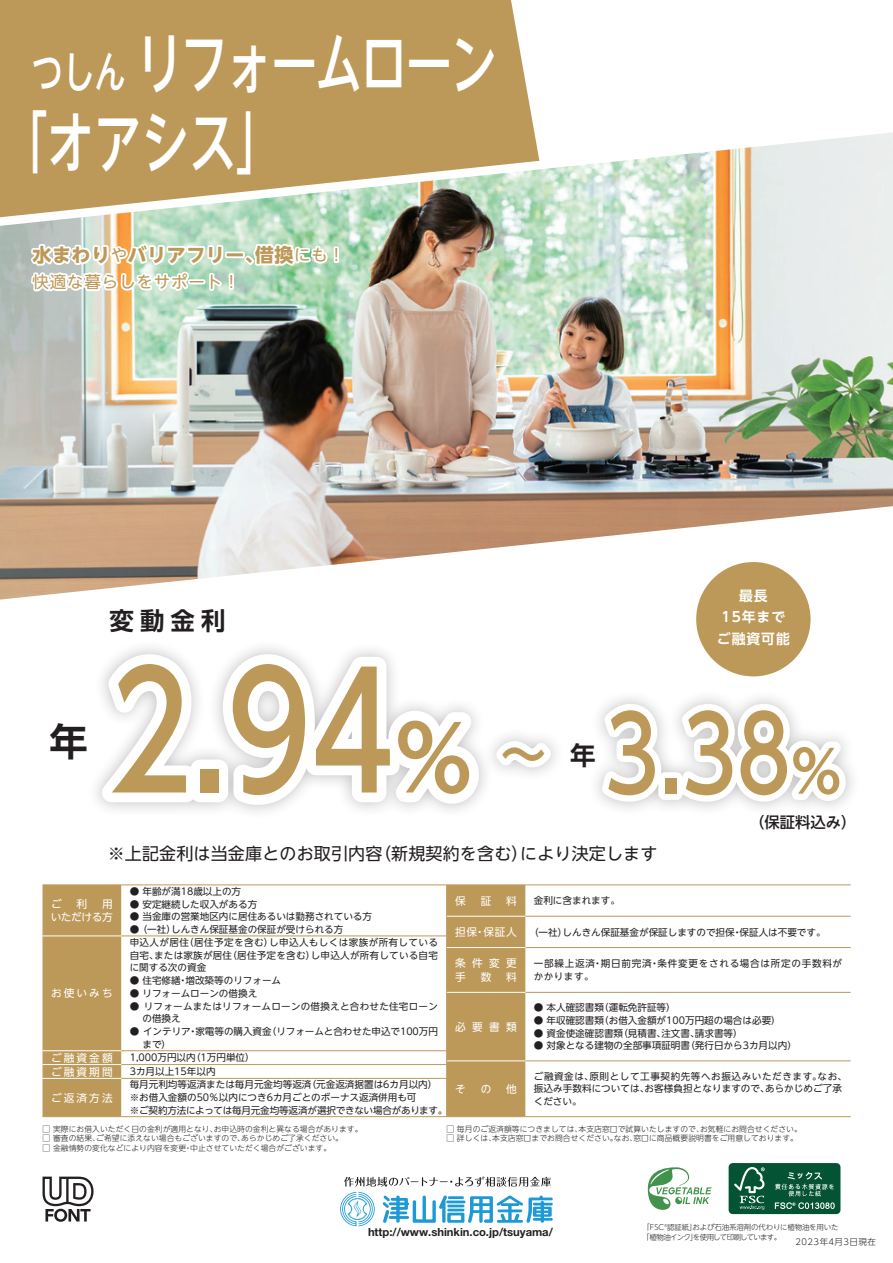
<style>
.page{position:relative;width:893px;height:1263px;background:#fff}
.page>*{position:absolute;margin:0;border:0;box-sizing:border-box;transform-origin:0 0}
.t1{font:500 158.85px "UD Shin Go NT Pro";color:#bd9959;scale:.8 1}
.t2{font:500 103.05px "UD Shin Go NT Pro";color:#bd9959;scale:.8 1}
.t3{font:500 67.5px/79.2px "UD Shin Go NT Pro";letter-spacing:-.05em;color:#fff;scale:.7 1}
.t4{font:700 57.45px "UD Shin Go NT Pro De";color:#bd9959;scale:.8 1}
.t5{font:700 38.25px "UD Shin Go NT Pro De";color:#231f20}
.t6{font:700 25.5px "UD Shin Go NT Pro De";color:#231f20}
.t7{font:700 24.45px "UD Shin Go NT Pro De";color:#231f20}
.t8{font:700 18.9px "UD Shin Go NT Pro";letter-spacing:.03em;color:#bd9959}
.t9{font:16.95px "UD Shin Go NT Pro";letter-spacing:.01em;color:#231f20}
.t10{font:16.5px "UD Shin Go NT Pro";letter-spacing:.05em;color:#bd9959}
.t11{font:500 15.3px "UD Shin Go NT Pro";color:#231f20}
.t12{font:700 13.8px/21.3px "UD Shin Go NT Pro De";letter-spacing:.07em;color:#fff;text-align:center}
.t13{font:700 11.25px "Helvetica Neue LT Std";color:#231f20}
.t14{font:10.65px/13.5px "UD Shin Go NT Pro";letter-spacing:.2em;color:#fff;text-align:right}
.t15{font:9.6px/12.8px "UD Shin Go NT Pro";color:#231f20}
.t16{font:9.6px/12.8px "UD Shin Go NT Pro";letter-spacing:.075em;color:#231f20}
.t17{font:9.6px/12.8px "UD Shin Go NT Pro";letter-spacing:.025em;color:#231f20}
.t18{font:300 8.55px "UD Shin Go NT Pro";letter-spacing:.05em;color:#231f20}
.t19{font:300 7.8px "UD Shin Go NT Pro";letter-spacing:.01em;color:#231f20}
.t20{font:300 7.5px/10.6px "UD Shin Go NT Pro";letter-spacing:-.03em;color:#231f20}
.s1{font-size:44.7px}
.s2{font-weight:400;font-size:16.5px}
.s3{font-family:"UD Shin Go NT Pro De";font-weight:700;font-size:88.35px}
.s4{font-family:"UD Shin Go NT Pro De";font-weight:700;font-size:57.45px}
.s5{font-size:10.65px;color:#fff}
</style>
<div class="page">
<div style="left:0;top:0;width:535px;height:132px;background:#bd9959"></div>
<img style="left:0;top:132px;width:893px;height:468px">
<div style="left:43px;top:885px;width:78px;height:231px;background:#bd9959"></div>
<hr style="left:43px;top:884px;width:78px;height:1px;background:#bd9959">
<hr style="left:121px;top:884px;width:325px;height:1px;background:#bd9959">
<hr style="left:43px;top:1116px;width:78px;height:1px;background:#bd9959">
<hr style="left:121px;top:1116px;width:325px;height:1px;background:#bd9959">
<hr style="left:121px;top:935px;width:325px;height:1px;background:#bd9959">
<hr style="left:121px;top:1050px;width:325px;height:1px;background:#bd9959">
<hr style="left:121px;top:1064px;width:325px;height:1px;background:#bd9959">
<hr style="left:121px;top:1078px;width:325px;height:1px;background:#bd9959">
<hr style="left:43px;top:935px;width:78px;height:1px;background:#fff">
<hr style="left:43px;top:1050px;width:78px;height:1px;background:#fff">
<hr style="left:43px;top:1064px;width:78px;height:1px;background:#fff">
<hr style="left:43px;top:1078px;width:78px;height:1px;background:#fff">
<div style="left:447px;top:885px;width:78px;height:231px;background:#bd9959"></div>
<hr style="left:446px;top:884px;width:79px;height:1px;background:#bd9959">
<hr style="left:525px;top:884px;width:326px;height:1px;background:#bd9959">
<hr style="left:525px;top:916px;width:326px;height:1px;background:#bd9959">
<hr style="left:525px;top:947px;width:326px;height:1px;background:#bd9959">
<hr style="left:525px;top:992px;width:326px;height:1px;background:#bd9959">
<hr style="left:525px;top:1060px;width:326px;height:1px;background:#bd9959">
<hr style="left:446px;top:1116px;width:79px;height:1px;background:#bd9959">
<hr style="left:525px;top:1116px;width:326px;height:1px;background:#bd9959">
<hr style="left:446px;top:885px;width:1px;height:31px;background:#bd9959">
<hr style="left:446px;top:916px;width:1px;height:31px;background:#bd9959">
<hr style="left:446px;top:947px;width:1px;height:45px;background:#bd9959">
<hr style="left:446px;top:992px;width:1px;height:69px;background:#bd9959">
<hr style="left:446px;top:1061px;width:1px;height:55px;background:#bd9959">
<hr style="left:447px;top:916px;width:78px;height:1px;background:#fff">
<hr style="left:447px;top:947px;width:78px;height:1px;background:#fff">
<hr style="left:447px;top:992px;width:78px;height:1px;background:#fff">
<hr style="left:447px;top:1060px;width:78px;height:1px;background:#fff">
<svg style="left:43px;top:1176px;width:51px;height:46px"></svg>
<svg style="left:241px;top:237px;width:98px;height:32px"></svg>
<svg style="left:28px;top:234px;width:206px;height:241px;background:#cbcfc1"></svg>
<svg style="left:648px;top:1167px;width:64px;height:43px"></svg>
<div style="left:729px;top:1163px;width:111px;height:51px;background:#045334;border-radius:4px"></div>
<svg style="left:734px;top:1167px;width:31px;height:43px"></svg>
<svg style="left:775px;top:1172px;width:59px;height:24px"></svg>
<svg style="left:775px;top:1202px;width:60px;height:7px"></svg>
<svg style="left:340px;top:1176px;width:213px;height:50px"></svg>
<div style="left:696px;top:562px;width:114px;height:114px;background:#bd9959;border-radius:50%"></div>
<svg style="left:96px;top:647px;width:110px;height:163px"></svg>
<svg style="left:597px;top:697px;width:256px;height:112px"></svg>
<svg style="left:213px;top:647px;width:343px;height:165px"></svg>
<h3 class="t3" style="left:0;top:22px;width:712px;text-indent:32px"><span class="s1">つしん</span> リフォームローン「オアシス」</h3>
<h3 class="t8" style="left:33px;top:239px;width:314px">水まわり<span class="s2">や</span>バリアフリー、借換<span class="s2">にも！</span></h3>
<h3 class="t10" style="left:33px;top:269px;width:209px">快適な暮らしをサポート！</h3>
<h3 class="t5" style="left:50px;top:710px;width:40px">年</h3>
<h3 class="t7" style="left:110px;top:601px;width:118px">変動金利</h3>
<h1 class="t1" style="left:108px;top:603px;width:457px">2.94<span class="s3">%</span></h1>
<h3 class="t4" style="left:501px;top:707px;width:59px">～</h3>
<h3 class="t12" style="left:717px;top:585px;width:74px">最長<br>15年までご融資可能</h3>
<h3 class="t6" style="left:570px;top:734px;width:27px">年</h3>
<h2 class="t2" style="left:605px;top:671px;width:298px">3.38<span class="s4">%</span></h2>
<h3 class="t11" style="left:749px;top:809px;width:109px">（保証料込み）</h3>
<h3 class="t9" style="left:108px;top:839px;width:551px">※上記金利は当金庫とのお取引内容（新規契約を含む）により決定します</h3>
<p class="t14" style="left:51px;top:896px;width:12px">ご</p>
<p class="t14" style="left:77px;top:896px;width:12px">利</p>
<p class="t14" style="left:51px;top:896px;width:64px">用<br>いただける方</p>
<p class="t14" style="left:51px;top:986px;width:63px">お使いみち</p>
<p class="t15" style="left:130px;top:884px;width:113px">● 年齢が満18歳以上の方</p>
<p class="t15" style="left:130px;top:897px;width:129px">● 安定継続した収入がある方</p>
<p class="t15" style="left:130px;top:910px;width:244px">● 当金庫の営業地区内に居住あるいは勤務されている方</p>
<p class="t15" style="left:130px;top:923px;width:215px">● （一社）しんきん保証基金の保証が受けられる方</p>
<p class="t15" style="left:130px;top:936px;width:310px;text-align:justify">申込人が居住（居住予定を含む）し申込人もしくは家族が所有している自宅、または家族が居住（居住予定を含む）し申込人が所有している自宅に関する次の資金</p>
<p class="t15" style="left:130px;top:974px;width:153px">● 住宅修繕・増改築等のリフォーム</p>
<p class="t15" style="left:130px;top:987px;width:129px">● リフォームローンの借換え</p>
<p class="t17" style="left:130px;top:999px;width:310px">● リフォームまたはリフォームローンの借換えと合わせた住宅ローン　 の借換え</p>
<p class="t15" style="left:130px;top:1025px;width:310px">● インテリア・家電等の購入資金（リフォームと合わせた申込で100万円　 まで）</p>
<p class="t14" style="left:51px;top:1050px;width:63px">ご融資金額</p>
<p class="t15" style="left:130px;top:1051px;width:127px">1,000万円以内（1万円単位）</p>
<p class="t14" style="left:51px;top:1064px;width:63px">ご融資期間</p>
<p class="t15" style="left:130px;top:1065px;width:87px">3カ月以上15年以内</p>
<p class="t14" style="left:51px;top:1090px;width:63px">ご返済方法</p>
<p class="t15" style="left:130px;top:1078px;width:319px">毎月元利均等返済または毎月元金均等返済（元金返済据置は6カ月以内）※お借入金額の50％以内につき6カ月ごとのボーナス返済併用も可<br>※ご契約方法によっては毎月元金均等返済が選択できない場合があります。</p>
<p class="t14" style="left:455px;top:893px;width:12px">保</p>
<p class="t14" style="left:481px;top:893px;width:12px">証</p>
<p class="t14" style="left:506px;top:893px;width:12px">料</p>
<p class="t15" style="left:534px;top:894px;width:88px">金利に含まれます。</p>
<p class="t15" style="left:455px;top:925px;width:372px"><span class="s5">担保・保証人</span> （一社）しんきん保証基金が保証しますので担保・保証人は不要です。</p>
<p class="t14" style="left:455px;top:956px;width:63px;text-align:left">条件変更手</p>
<p class="t16" style="left:534px;top:957px;width:310px">一部繰上返済・期日前完済・条件変更をされる場合は所定の手数料がかかります。</p>
<p class="t14" style="left:481px;top:970px;width:12px">数</p>
<p class="t14" style="left:506px;top:970px;width:12px">料</p>
<p class="t14" style="left:455px;top:1019px;width:63px">必要書類</p>
<p class="t14" style="left:455px;top:1082px;width:12px">そ</p>
<p class="t14" style="left:481px;top:1082px;width:12px">の</p>
<p class="t14" style="left:506px;top:1082px;width:12px">他</p>
<p class="t15" style="left:534px;top:1001px;width:143px">● 本人確認書類（運転免許証等）</p>
<p class="t15" style="left:534px;top:1013px;width:248px">● 年収確認書類（お借入金額が100万円超の場合は必要）</p>
<p class="t15" style="left:534px;top:1026px;width:210px">● 資金使途確認書類（見積書、注文書、請求書等）</p>
<p class="t15" style="left:534px;top:1039px;width:265px">● 対象となる建物の全部事項証明書（発行日から3カ月以内）</p>
<p class="t15" style="left:534px;top:1069px;width:315px">ご融資金は、原則として工事契約先等へお振込みいただきます。なお、振込み手数料については、お客様負担となりますので、あらかじめご了承ください。</p>
<p class="t19" style="left:43px;top:1122px;width:322px">□ 実際にお借入いただく日の金利が適用となり、お申込時の金利と異なる場合があります。</p>
<p class="t19" style="left:43px;top:1132px;width:302px">□ 審査の結果、ご希望に添えない場合もございますので、あらかじめご了承ください。</p>
<p class="t19" style="left:43px;top:1141px;width:290px">□ 金融情勢の変化などにより内容を変更・中止させていただく場合がございます。</p>
<p class="t19" style="left:446px;top:1122px;width:357px">□ 毎月のご返済額等につきましては、本支店窓口で試算いたしますので、お気軽にお問合せください。</p>
<p class="t19" style="left:446px;top:1132px;width:353px">□ 詳しくは、本支店窓口までお問合せください。なお、窓口に商品概要説明書をご用意しております。</p>
<p class="t13" style="left:368px;top:1225px;width:186px">http://www.shinkin.co.jp/tsuyama/</p>
<p class="t20" style="left:642px;top:1221px;width:198px">「FSC<sup>®</sup>認証紙」および石油系溶剤の代わりに植物油を用いた「植物油インク」を使用して印刷しています。</p>
<p class="t18" style="left:795px;top:1235px;width:82px">2023年4月3日現在</p>
</div>
